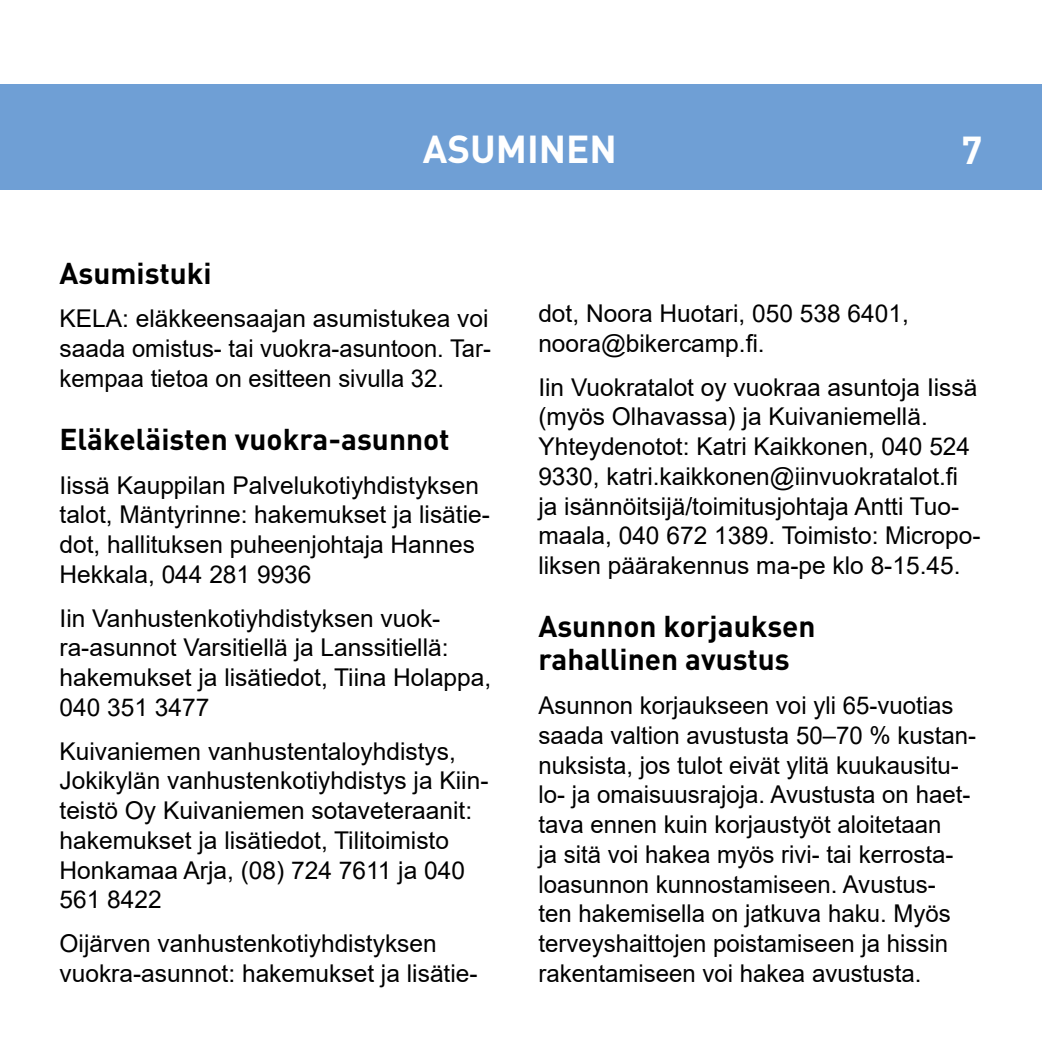
<style>
.page{position:relative;width:1042px;height:1042px;background:#fff}
.page>*{position:absolute;margin:0;border:0;box-sizing:border-box;transform-origin:0 0}
.t1{font:700 38.5px "DIN Pro";color:#fff}
.t2{font:700 29.75px/33.2px "DIN Pro";color:#000}
.t3{font:24.5px/29.8px "Arial";color:#000}
</style>
<div class="page">
<div style="left:0;top:84px;width:1042px;height:106px;background:#6f9fd5"></div>
<h1 class="t1" style="left:423px;top:123px;width:196px">ASUMINEN</h1>
<h1 class="t1" style="left:961px;top:124px;width:22px">7</h1>
<p class="t2" style="left:60px;top:255px;width:154px">Asumistuki</p>
<p class="t3" style="left:60px;top:304px;width:433px;text-align:justify">KELA: eläkkeensaajan asumistukea voi saada omistus- tai vuokra-asuntoon. Tar&shy;kempaa tietoa on esitteen sivulla 32.</p>
<p class="t2" style="left:60px;top:421px;width:392px">Eläkeläisten vuokra-asunnot</p>
<p class="t3" style="left:60px;top:470px;width:432px">Iissä Kauppilan Palvelukotiyhdistyksen talot, Mäntyrinne: hakemukset ja lisätie&shy;dot, hallituksen puheenjohtaja Hannes Hekkala, 044 281 9936</p>
<p class="t3" style="left:60px;top:603px;width:433px">Iin Vanhustenkotiyhdistyksen vuok&shy;ra-asunnot Varsitiellä ja Lanssitiellä: hakemukset ja lisätiedot, Tiina Holappa, 040 351 3477</p>
<p class="t3" style="left:60px;top:736px;width:430px">Kuivaniemen vanhustentaloyhdistys, Jokikylän vanhustenkotiyhdistys ja Kiin&shy;teistö Oy Kuivaniemen sotaveteraanit: hakemukset ja lisätiedot, Tilitoimisto Honkamaa Arja, (08) 724 7611 ja 040<br>561 8422</p>
<p class="t3" style="left:60px;top:928px;width:420px">Oijärven vanhustenkotiyhdistyksen vuokra-asunnot: hakemukset ja lisätie-</p>
<p class="t3" style="left:538px;top:298px;width:372px">dot, Noora Huotari, 050 538 6401, noora@bikercamp.fi.</p>
<p class="t3" style="left:538px;top:372px;width:444px">Iin Vuokratalot oy vuokraa asuntoja Iissä (myös Olhavassa) ja Kuivaniemellä.<br>Yhteydenotot: Katri Kaikkonen, 040 524<br>9330, katri.kaikkonen@iinvuokratalot.fi ja isännöitsijä/toimitusjohtaja Antti Tuo&shy;maala, 040 672 1389. Toimisto: Micropo&shy;liksen päärakennus ma-pe klo 8-15.45.</p>
<p class="t2" style="left:538px;top:608px;width:279px">Asunnon korjauksen rahallinen avustus</p>
<p class="t3" style="left:538px;top:690px;width:439px">Asunnon korjaukseen voi yli 65-vuotias saada valtion avustusta 50–70 % kustan&shy;nuksista, jos tulot eivät ylitä kuukausitu&shy;lo- ja omaisuusrajoja. Avustusta on haet&shy;tava ennen kuin korjaustyöt aloitetaan<br>ja sitä voi hakea myös rivi- tai kerrosta&shy;loasunnon kunnostamiseen. Avustus-<br>ten hakemisella on jatkuva haku. Myös terveyshaittojen poistamiseen ja hissin rakentamiseen voi hakea avustusta.</p>
</div>
